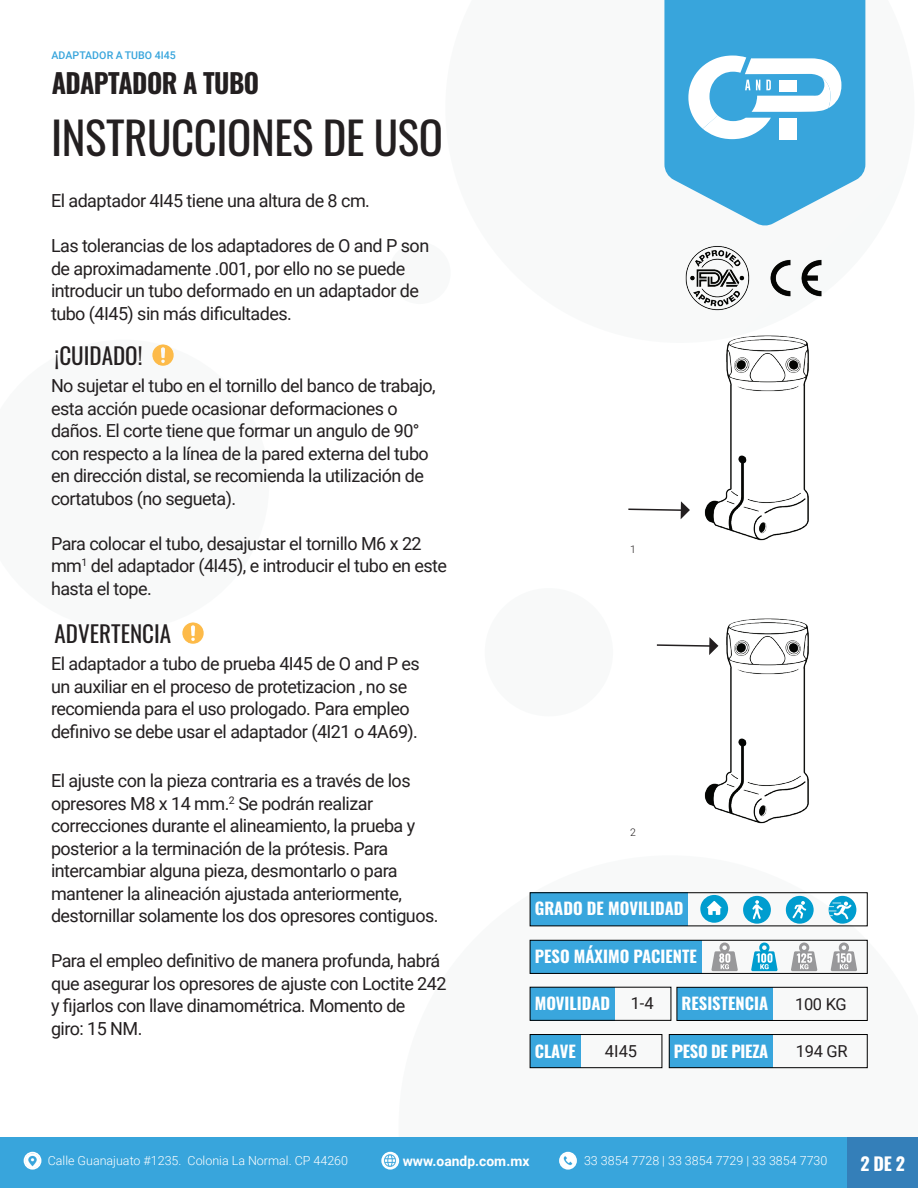
<style>
.page{position:relative;width:918px;height:1188px;background:#fff}
.page>*{position:absolute;margin:0;border:0;box-sizing:border-box;transform-origin:0 0}
.t1{font:45px "Oswald";letter-spacing:-.01em;color:#231f20}
.t2{font:700 27px "Oswald";letter-spacing:-.02em;color:#231f20}
.t3{font:23.1px "Oswald";color:#231f20}
.t4{font:18px/22.5px "Roboto";letter-spacing:-.03em;color:#231f20}
.t5{font:700 18px "Oswald";color:#fff}
.t6{font:700 16.5px "Oswald";color:#fff}
.t7{font:16.5px "Roboto";letter-spacing:-.02em;color:#231f20}
.t8{font:700 16.5px "Oswald";letter-spacing:-.02em;color:#fff}
.t9{font:700 13.8px "Roboto";color:#fff}
.t10{font:300 12.45px "Roboto";color:#fff}
.t11{font:500 10.65px "Roboto";letter-spacing:.005em;color:#38a5dc}
.t12{font:300 10.5px "Roboto";color:#231f20}
.s1{font-family:"Roboto";font-weight:400;color:#231f20}
</style>
<div class="page">
<div style="left:485px;top:588px;width:128px;height:128px;background:#f8f9f9;border-radius:64px"></div>
<svg style="left:529px;top:892px;width:339px;height:177px"></svg>
<div style="left:389px;top:242px;width:62px;height:62px;background:#f8f9f9;border-radius:31px"></div>
<div style="left:0;top:1137px;width:848px;height:51px;background:#38a5dc"></div>
<div style="left:848px;top:1137px;width:70px;height:51px;background:#347fb9"></div>
<svg style="left:664px;top:0;width:201px;height:226px;background:#57b2e0"></svg>
<svg style="left:688px;top:56px;width:153px;height:83px"></svg>
<svg style="left:24px;top:1152px;width:17px;height:18px"></svg>
<img style="left:25px;top:1153px;width:15px;height:15px">
<svg style="left:381px;top:1152px;width:18px;height:18px"></svg>
<div style="left:383px;top:1154px;width:14px;height:14px;background:#f8fcfd;border-radius:50%"></div>
<img style="left:383px;top:1153px;width:15px;height:15px;border-radius:8px">
<svg style="left:559px;top:1152px;width:18px;height:18px"></svg>
<img style="left:560px;top:1153px;width:16px;height:15px;border-radius:8px">
<img style="left:182px;top:622px;width:22px;height:22px">
<img style="left:770px;top:259px;width:52px;height:38px">
<img style="left:685px;top:245px;width:65px;height:66px">
<img style="left:152px;top:344px;width:22px;height:22px">
<svg style="left:628px;top:508px;width:36px;height:3px"></svg>
<img style="left:664px;top:335px;width:145px;height:206px">
<svg style="left:656px;top:644px;width:8px;height:2px"></svg>
<img style="left:664px;top:618px;width:145px;height:206px">
<div style="left:530px;top:1035px;width:50px;height:33px;background:#39a6dd"></div>
<div style="left:530px;top:1034px;width:132px;height:34px;border:1px solid #000"></div>
<div style="left:530px;top:987px;width:85px;height:33px;background:#39a6dd"></div>
<div style="left:530px;top:987px;width:141px;height:34px;border:1px solid #000"></div>
<div style="left:670px;top:1035px;width:103px;height:33px;background:#39a6dd"></div>
<div style="left:669px;top:1034px;width:199px;height:34px;border:1px solid #000"></div>
<div style="left:677px;top:987px;width:96px;height:33px;background:#39a6dd"></div>
<div style="left:677px;top:987px;width:191px;height:34px;border:1px solid #000"></div>
<div style="left:530px;top:940px;width:171px;height:33px;background:#39a6dd"></div>
<div style="left:530px;top:940px;width:338px;height:34px;border:1px solid #000"></div>
<svg style="left:711px;top:942px;width:27px;height:29px"></svg>
<svg style="left:751px;top:942px;width:27px;height:29px"></svg>
<svg style="left:791px;top:942px;width:26px;height:29px"></svg>
<svg style="left:831px;top:942px;width:26px;height:29px"></svg>
<div style="left:530px;top:893px;width:158px;height:33px;background:#39a6dd"></div>
<div style="left:530px;top:892px;width:338px;height:34px;border:1px solid #000"></div>
<svg style="left:829px;top:896px;width:27px;height:28px"></svg>
<svg style="left:786px;top:896px;width:28px;height:28px"></svg>
<svg style="left:743px;top:896px;width:28px;height:28px"></svg>
<svg style="left:700px;top:895px;width:28px;height:28px"></svg>
<p class="t11" style="left:51px;top:48px;width:126px">ADAPTADOR A TUBO 4I45</p>
<h2 class="t2" style="left:52px;top:69px;width:209px">ADAPTADOR A TUBO</h2>
<h1 class="t1" style="left:51px;top:97px;width:393px">INSTRUCCIONES DE USO</h1>
<p class="t4" style="left:51px;top:189px;width:320px">El adaptador 4I45 tiene una altura de 8 cm.</p>
<p class="t4" style="left:51px;top:234px;width:380px">Las tolerancias de los adaptadores de O and P son de aproximadamente .001, por ello no se puede introducir un tubo deformado en un adaptador de tubo (4I45) sin más dificultades.</p>
<p class="t3" style="left:55px;top:335px;width:89px">¡CUIDADO!</p>
<p class="t4" style="left:51px;top:374px;width:386px">No sujetar el tubo en el tornillo del banco de trabajo, esta acción puede ocasionar deformaciones o daños. El corte tiene que formar un angulo de 90° con respecto a la línea de la pared externa del tubo en dirección distal, se recomienda la utilización de cortatubos (no segueta).</p>
<p class="t4" style="left:51px;top:531px;width:398px">Para colocar el tubo, desajustar el tornillo M6 x 22 mm<sup>1</sup> del adaptador (4I45), e introducir el tubo en este hasta el tope.</p>
<p class="t3" style="left:55px;top:613px;width:118px">ADVERTENCIA</p>
<p class="t4" style="left:51px;top:652px;width:370px">El adaptador a tubo de prueba 4I45 de O and P es un auxiliar en el proceso de protetizacion , no se recomienda para el uso prologado. Para empleo definivo se debe usar el adaptador (4I21 o 4A69).</p>
<p class="t4" style="left:51px;top:769px;width:389px">El ajuste con la pieza contraria es a través de los opresores M8 x 14 mm.<sup>2</sup> Se podrán realizar correcciones durante el alineamiento, la prueba y posterior a la terminación de la prótesis. Para intercambiar alguna pieza, desmontarlo o para mantener la alineación ajustada anteriormente, destornillar solamente los dos opresores contiguos.</p>
<p class="t4" style="left:51px;top:949px;width:397px">Para el empleo definitivo de manera profunda, habrá que asegurar los opresores de ajuste con Loctite 242 y fijarlos con llave dinamométrica. Momento de<br>giro: 15 NM.</p>
<p class="t12" style="left:630px;top:542px;width:7px">1</p>
<p class="t12" style="left:630px;top:824px;width:7px">2</p>
<p class="t6" style="left:535px;top:900px;width:150px">GRADO DE MOVILIDAD</p>
<p class="t6" style="left:535px;top:947px;width:163px">PESO MÁXIMO PACIENTE</p>
<p class="t6" style="left:535px;top:995px;width:120px">MOVILIDAD <span class="s1">1-4</span></p>
<p class="t7" style="left:605px;top:1040px;width:34px">4I45</p>
<p class="t8" style="left:674px;top:1042px;width:96px">PESO DE PIEZA</p>
<p class="t7" style="left:796px;top:1039px;width:53px">194 GR</p>
<p class="t6" style="left:682px;top:995px;width:88px">RESISTENCIA</p>
<p class="t7" style="left:795px;top:992px;width:53px">100 KG</p>
<p class="t6" style="left:535px;top:1042px;width:43px">CLAVE</p>
<p class="t10" style="left:48px;top:1152px;width:302px">Calle Guanajuato #1235. Colonia La Normal. CP 44260</p>
<p class="t9" style="left:403px;top:1151px;width:128px">www.oandp.com.mx</p>
<p class="t10" style="left:584px;top:1152px;width:245px">33 3854 7728 | 33 3854 7729 | 33 3854 7730</p>
<p class="t5" style="left:861px;top:1155px;width:46px">2 DE 2</p>
</div>
